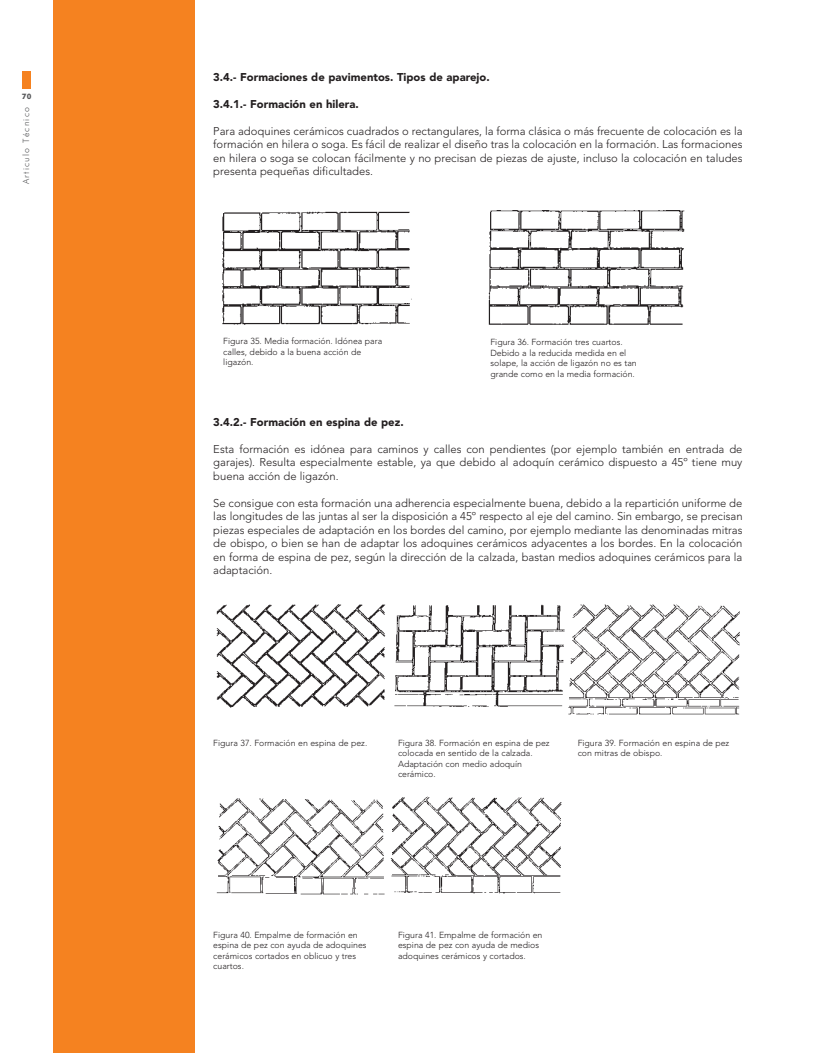
<style>
.page{position:relative;width:815px;height:1053px;background:#fff}
.page>*{position:absolute;margin:0;border:0;box-sizing:border-box;transform-origin:0 0}
.t1{font:300 11.25px/13.5px "Avenir";color:#231f20;text-align:justify}
.t2{font:900 11.25px "Avenir";color:#231f20}
.t3{font:300 8.75px/10.5px "Avenir";color:#231f20}
.t4{font:300 8.75px "Futura BT";letter-spacing:.14em;color:#57585a}
.t5{font:700 7.5px "Futura BT";color:#57585a}
</style>
<div class="page">
<div style="left:22px;top:71px;width:9px;height:18px;background:#f58220"></div>
<div style="left:53px;top:0;width:142px;height:1052px;background:#f58220"></div>
<img style="left:222px;top:211px;width:190px;height:114px">
<img style="left:488px;top:210px;width:197px;height:115px">
<img style="left:216px;top:604px;width:170px;height:104px">
<svg style="left:394px;top:604px;width:171px;height:103px"></svg>
<img style="left:568px;top:604px;width:172px;height:111px">
<img style="left:216px;top:798px;width:169px;height:97px">
<svg style="left:390px;top:796px;width:172px;height:98px"></svg>
<p class="t5" style="left:22px;top:94px;width:11px">70</p>
<p class="t4" style="left:22px;top:184px;width:78px;rotate:-90deg">Articulo Técnico</p>
<p class="t2" style="left:213px;top:72px;width:278px">3.4.- Formaciones de pavimentos. Tipos de aparejo.</p>
<p class="t2" style="left:213px;top:99px;width:147px">3.4.1.- Formación en hilera.</p>
<p class="t1" style="left:213px;top:125px;width:531px">Para adoquines cerámicos cuadrados o rectangulares, la forma clásica o más frecuente de colocación es la formación en hilera o soga. Es fácil de realizar el diseño tras la colocación en la formación. Las formaciones en hilera o soga se colocan fácilmente y no precisan de piezas de ajuste, incluso la colocación en taludes presenta pequeñas dificultades.</p>
<p class="t3" style="left:223px;top:337px;width:160px">Figura 35. Media formación. Idónea para calles, debido a la buena acción de ligazón.</p>
<p class="t3" style="left:490px;top:338px;width:148px">Figura 36. Formación tres cuartos.<br>Debido a la reducida medida en el solape, la acción de ligazón no es tan grande como en la media formación.</p>
<p class="t2" style="left:213px;top:417px;width:192px">3.4.2.- Formación en espina de pez.</p>
<p class="t1" style="left:213px;top:443px;width:531px">Esta formación es idónea para caminos y calles con pendientes (por ejemplo también en entrada de garajes). Resulta especialmente estable, ya que debido al adoquín cerámico dispuesto a 45º tiene muy buena acción de ligazón.</p>
<p class="t1" style="left:213px;top:497px;width:531px">Se consigue con esta formación una adherencia especialmente buena, debido a la repartición uniforme de las longitudes de las juntas al ser la disposición a 45º respecto al eje del camino. Sin embargo, se precisan piezas especiales de adaptación en los bordes del camino, por ejemplo mediante las denominadas mitras de obispo, o bien se han de adaptar los adoquines cerámicos adyacentes a los bordes. En la colocación en forma de espina de pez, según la dirección de la calzada, bastan medios adoquines cerámicos para la adaptación.</p>
<p class="t3" style="left:213px;top:738px;width:155px">Figura 37. Formación en espina de pez.</p>
<p class="t3" style="left:398px;top:738px;width:153px">Figura 38. Formación en espina de pez colocada en sentido de la calzada.<br>Adaptación con medio adoquín cerámico.</p>
<p class="t3" style="left:578px;top:738px;width:153px">Figura 39. Formación en espina de pez con mitras de obispo.</p>
<p class="t3" style="left:213px;top:930px;width:155px">Figura 40. Empalme de formación en espina de pez con ayuda de adoquines cerámicos cortados en oblicuo y tres cuartos.</p>
<p class="t3" style="left:398px;top:930px;width:146px">Figura 41. Empalme de formación en espina de pez con ayuda de medios adoquines cerámicos y cortados.</p>
</div>
